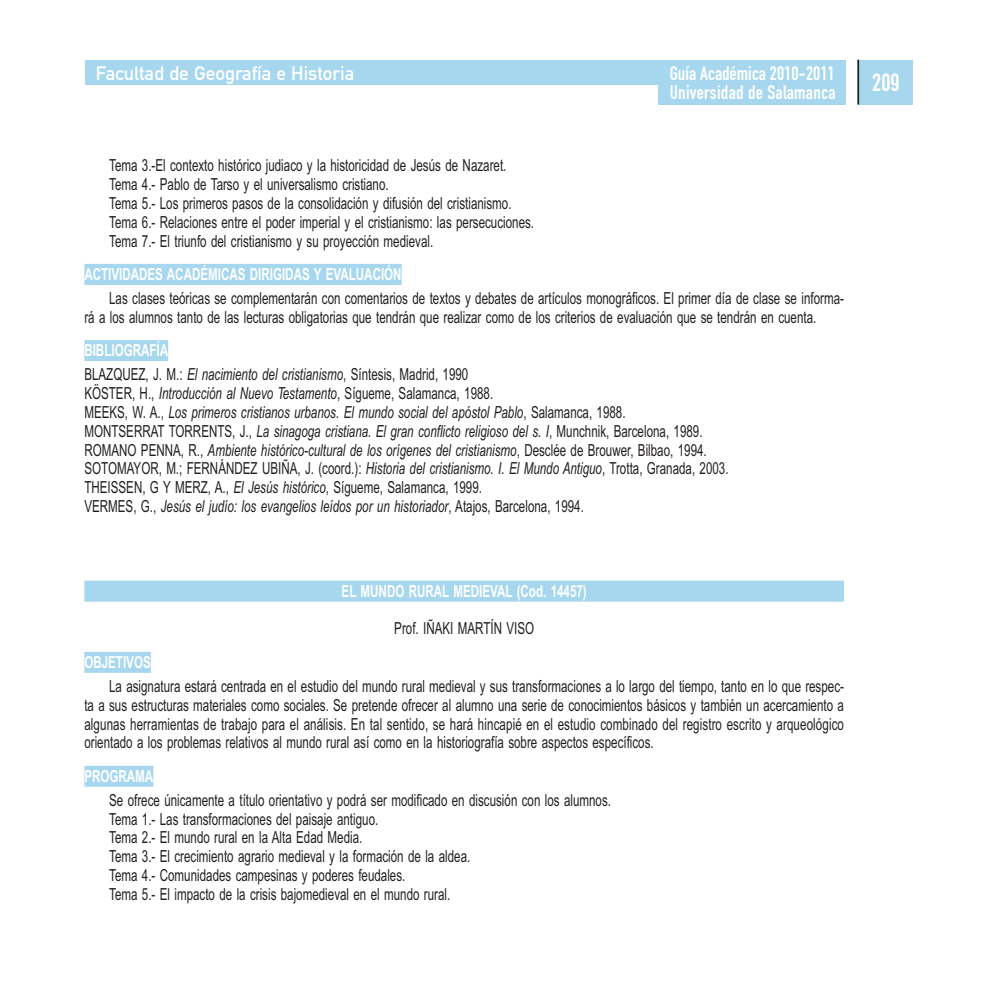
<style>
.page{position:relative;width:993px;height:993px;background:#fff}
.page>*{position:absolute;margin:0;border:0;box-sizing:border-box;transform-origin:0 0}
.t1{font:24.5px "DIN Engschrift Alternate";color:#fff}
.t2{font:19.25px/19.2px "DIN Engschrift Alternate";letter-spacing:.01em;color:#fff}
.t3{font:19.25px "DIN Mittelschrift";color:#fff}
.t4{font:16.62px/18.9px "Arial Narrow";color:#231f20;scale:.85 1}
.t5{font:italic 16.62px/18.9px "Arial Narrow";color:#231f20;scale:.85 1}
.t6{font:700 16.62px "Arial Narrow";color:#fff;scale:.85 1}
.s1{font-weight:700;color:#fff}
.s2{font-style:italic}
.s3{font-style:normal}
</style>
<div class="page">
<div style="left:84px;top:264px;width:317px;height:21px;background:#a6d7ee"></div>
<div style="left:84px;top:340px;width:84px;height:21px;background:#a6d7ee"></div>
<div style="left:84px;top:580px;width:759px;height:21px;background:#a6d7ee"></div>
<div style="left:84px;top:651px;width:67px;height:21px;background:#a6d7ee"></div>
<div style="left:84px;top:765px;width:69px;height:21px;background:#a6d7ee"></div>
<div style="left:858px;top:60px;width:54px;height:44px;background:#a6d7ee"></div>
<hr style="left:857px;top:60px;width:1px;height:44px;background:#231f20">
<div style="left:85px;top:60px;width:760px;height:25px;background:#a6d7ee"></div>
<div style="left:658px;top:83px;width:187px;height:21px;background:#a6d7ee"></div>
<p class="t3" style="left:96px;top:66px;width:260px">Facultad de Geografía e Historia</p>
<p class="t2" style="left:669px;top:65px;width:167px">Guía Académica 2010-2011<br>Universidad de Salamanca</p>
<p class="t4" style="left:109px;top:157px;width:501px">Tema 3.-El contexto histórico judiaco y la historicidad de Jesús de Nazaret.<br>Tema 4.- Pablo de Tarso y el universalismo cristiano.<br>Tema 5.- Los primeros pasos de la consolidación y difusión del cristianismo.<br>Tema 6.- Relaciones entre el poder imperial y el cristianismo: las persecuciones.<br>Tema 7.- El triunfo del cristianismo y su proyección medieval.</p>
<p class="t6" style="left:84px;top:268px;width:374px">ACTIVIDADES ACADÉMICAS DIRIGIDAS Y EVALUACIÓN</p>
<p class="t4" style="left:84px;top:290px;width:894px;text-indent:25px">Las clases teóricas se complementarán con comentarios de textos y debates de artículos monográficos. El primer día de clase se informa&shy;rá a los alumnos tanto de las lecturas obligatorias que tendrán que realizar como de los criterios de evaluación que se tendrán en cuenta.</p>
<p class="t4" style="left:84px;top:340px;width:453px;line-height:23.8px"><span class="s1">BIBLIOGRAFÍA<br></span>BLAZQUEZ, J. M.: <span class="s2">El nacimiento del cristianismo</span>, Síntesis, Madrid, 1990</p>
<p class="t5" style="left:84px;top:385px;width:759px"><span class="s3">KÖSTER, H.,</span> Introducción al Nuevo Testamento<span class="s3">, Sígueme, Salamanca, 1988.<br>MEEKS, W. A.,</span> Los primeros cristianos urbanos. El mundo social del apóstol Pablo<span class="s3">, Salamanca, 1988.<br>MONTSERRAT TORRENTS, J.,</span> La sinagoga cristiana. El gran conflicto religioso del s. I<span class="s3">, Munchnik, Barcelona, 1989.<br>ROMANO PENNA, R.,</span> Ambiente histórico-cultural de los orígenes del cristianismo<span class="s3">, Desclée de Brouwer, Bilbao, 1994.<br>SOTOMAYOR, M.; FERNÁNDEZ UBIÑA, J. (coord.):</span> Historia del cristianismo. I. El Mundo Antiguo<span class="s3">, Trotta, Granada, 2003.<br>THEISSEN, G Y MERZ, A.,</span> El Jesús histórico<span class="s3">, Sígueme, Salamanca, 1999.<br>VERMES, G.,</span> Jesús el judío: los evangelios leídos por un historiador<span class="s3">, Atajos, Barcelona, 1994.</span></p>
<p class="t6" style="left:341px;top:584px;width:290px">EL MUNDO RURAL MEDIEVAL (Cod. 14457)</p>
<p class="t4" style="left:394px;top:620px;width:166px">Prof. IÑAKI MARTÍN VISO</p>
<p class="t6" style="left:84px;top:655px;width:80px">OBJETIVOS</p>
<p class="t4" style="left:84px;top:677px;width:894px;text-align:justify;text-indent:25px">La asignatura estará centrada en el estudio del mundo rural medieval y sus transformaciones a lo largo del tiempo, tanto en lo que respec&shy;ta a sus estructuras materiales como sociales. Se pretende ofrecer al alumno una serie de conocimientos básicos y también un acercamiento a algunas herramientas de trabajo para el análisis. En tal sentido, se hará hincapié en el estudio combinado del registro escrito y arqueológico orientado a los problemas relativos al mundo rural así como en la historiografía sobre aspectos específicos.</p>
<p class="t6" style="left:84px;top:769px;width:83px">PROGRAMA</p>
<p class="t4" style="left:109px;top:791px;width:591px">Se ofrece únicamente a título orientativo y podrá ser modificado en discusión con los alumnos.<br>Tema 1.- Las transformaciones del paisaje antiguo.<br>Tema 2.- El mundo rural en la Alta Edad Media.<br>Tema 3.- El crecimiento agrario medieval y la formación de la aldea.<br>Tema 4.- Comunidades campesinas y poderes feudales.<br>Tema 5.- El impacto de la crisis bajomedieval en el mundo rural.</p>
<h1 class="t1" style="left:872px;top:73px;width:29px">209</h1>
</div>
